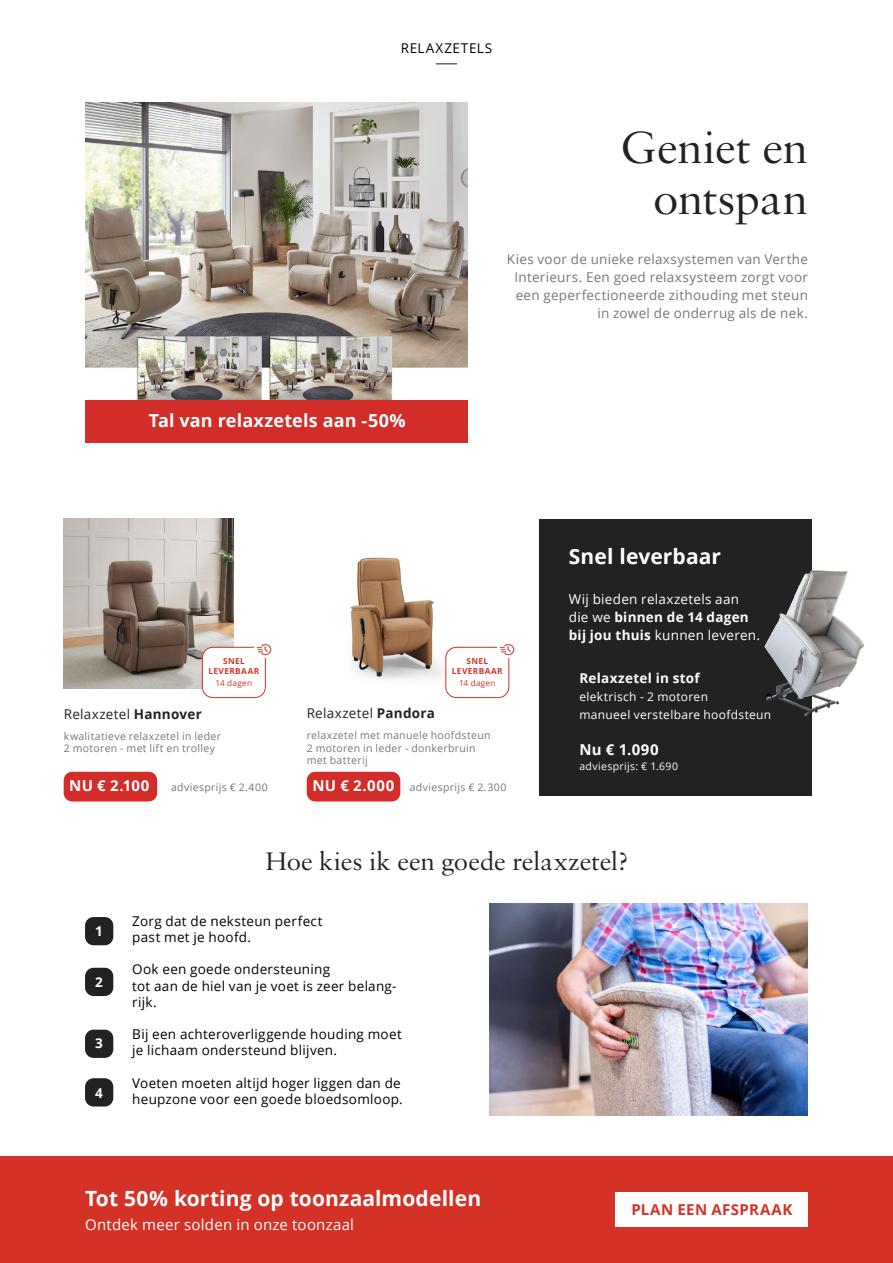
<style>
.page{position:relative;width:893px;height:1263px;background:#fff}
.page>*{position:absolute;margin:0;border:0;box-sizing:border-box;transform-origin:0 0}
.t1{font:48px/51px "Sabon MT Pro";letter-spacing:-.01em;color:#212222;text-align:right}
.t2{font:27px "Sabon MT Pro";color:#212222}
.t3{font:700 21px "Open Sans";letter-spacing:.005em;color:#fff}
.t4{font:700 18px "Open Sans";letter-spacing:.005em;color:#fff}
.t5{font:15px "Open Sans";letter-spacing:.015em;color:#fff}
.t6{font:700 15px "Open Sans";letter-spacing:.03em;color:#d43227}
.t7{font:700 15px "Open Sans";color:#fff}
.t8{font:13.5px/16.2px "Open Sans";letter-spacing:.02em;color:#000}
.t9{font:13.5px/18px "Open Sans";letter-spacing:.02em;color:#777;text-align:right}
.t10{font:13.5px/18px "Open Sans";letter-spacing:.02em;color:#fff}
.t11{font:13.5px "Open Sans";letter-spacing:.02em;color:#212222}
.t12{font:700 13.5px "Open Sans";letter-spacing:.02em;color:#fff}
.t13{font:13.5px "Open Sans";letter-spacing:.055em;color:#000}
.t14{font:12px/18px "Open Sans";letter-spacing:.025em;color:#fff}
.t15{font:10.5px/12.6px "Open Sans";letter-spacing:.03em;color:#777}
.t16{font:10.5px "Open Sans";letter-spacing:.03em;color:#fff}
.t17{font:700 8.25px/9.9px "Open Sans";letter-spacing:.045em;color:#d43227;text-align:center}
.t18{font:8.25px "Open Sans";letter-spacing:.03em;color:#d43227}
.s1{font-weight:700}
.s2{font-weight:700;font-size:15px;color:#fff}
.s3{font-weight:700;color:#fff}
</style>
<div class="page">
<img style="left:85px;top:102px;width:383px;height:298px">
<div style="left:539px;top:519px;width:272px;height:276px;background:#212222"></div>
<img style="left:350px;top:557px;width:127px;height:122px">
<img style="left:764px;top:568px;width:101px;height:150px">
<svg style="left:765px;top:693px;width:7px;height:5px"></svg>
<div style="left:85px;top:1030px;width:28px;height:28px;background:#212222;border-radius:9px"></div>
<div style="left:85px;top:1078px;width:28px;height:28px;background:#212222;border-radius:9px"></div>
<div style="left:85px;top:917px;width:28px;height:28px;background:#212222;border-radius:9px"></div>
<div style="left:85px;top:968px;width:28px;height:28px;background:#212222;border-radius:9px"></div>
<img style="left:489px;top:903px;width:319px;height:213px">
<img style="left:64px;top:519px;width:170px;height:170px">
<div style="left:202px;top:647px;width:63px;height:50px;background:#fff;border-radius:11px"></div>
<div style="left:202px;top:647px;width:64px;height:51px;border:1px solid #d43227;border-radius:11px"></div>
<div style="left:254px;top:645px;width:17px;height:13px;background:#fff"></div>
<img style="left:256px;top:644px;width:15px;height:11px">
<div style="left:0;top:1156px;width:893px;height:106px;background:#d43227"></div>
<div style="left:616px;top:1192px;width:192px;height:34px;background:#fff"></div>
<svg style="left:436px;top:63px;width:21px;height:1px"></svg>
<div style="left:307px;top:772px;width:93px;height:29px;background:#d22d29;border-radius:9px"></div>
<div style="left:64px;top:772px;width:93px;height:29px;background:#d22d29;border-radius:9px"></div>
<div style="left:85px;top:400px;width:383px;height:43px;background:#d22d29"></div>
<div style="left:446px;top:647px;width:63px;height:50px;background:#fff;border-radius:11px"></div>
<div style="left:445px;top:647px;width:64px;height:51px;border:1px solid #d43227;border-radius:11px"></div>
<div style="left:497px;top:645px;width:17px;height:13px;background:#fff"></div>
<img style="left:500px;top:644px;width:14px;height:11px">
<p class="t13" style="left:401px;top:39px;width:93px">RELAXZETELS</p>
<h1 class="t1" style="left:621px;top:121px;width:189px">Geniet en ontspan</h1>
<p class="t9" style="left:507px;top:250px;width:302px">Kies voor de unieke relaxsystemen van Verthe Interieurs. Een goed relaxsysteem zorgt voor een geperfectioneerde zithouding met steun in zowel de onderrug als de nek.</p>
<h3 class="t4" style="left:149px;top:408px;width:258px">Tal van relaxzetels aan -50%</h3>
<h3 class="t3" style="left:569px;top:542px;width:154px">Snel leverbaar</h3>
<p class="t10" style="left:569px;top:589px;width:193px">Wij bieden relaxzetels aan die we <span class="s1">binnen de 14 dagen bij jou thuis</span> kunnen leveren.</p>
<p class="t17" style="left:209px;top:656px;width:52px">SNEL<br>LEVERBAAR</p>
<p class="t18" style="left:216px;top:677px;width:38px">14 dagen</p>
<p class="t11" style="left:64px;top:704px;width:140px">Relaxzetel <span class="s1">Hannover</span></p>
<p class="t15" style="left:64px;top:729px;width:159px">kwalitatieve relaxzetel in leder<br>2 motoren - met lift en trolley</p>
<p class="t17" style="left:452px;top:656px;width:52px">SNEL<br>LEVERBAAR</p>
<p class="t18" style="left:459px;top:677px;width:38px">14 dagen</p>
<p class="t11" style="left:307px;top:704px;width:130px">Relaxzetel <span class="s1">Pandora</span></p>
<p class="t15" style="left:307px;top:729px;width:185px">relaxzetel met manuele hoofdsteun<br>2 motoren in leder - donkerbruin met batterij</p>
<p class="t15" style="left:69px;top:781px;width:200px"><span class="s2">NU € 2.100</span> <span class="s3">x</span>adviesprijs € 2.400</p>
<p class="t15" style="left:312px;top:781px;width:196px"><span class="s2">NU € 2.000</span> adviesprijs € 2.300</p>
<p class="t12" style="left:579px;top:668px;width:122px">Relaxzetel in stof</p>
<p class="t14" style="left:579px;top:687px;width:193px">elektrisch - 2 motoren<br>manueel verstelbare hoofdsteun</p>
<p class="t7" style="left:579px;top:739px;width:81px">Nu € 1.090</p>
<p class="t16" style="left:579px;top:759px;width:100px">adviesprijs: € 1.690</p>
<p class="t12" style="left:95px;top:922px;width:9px">1</p>
<p class="t12" style="left:95px;top:973px;width:9px">2</p>
<p class="t12" style="left:95px;top:1034px;width:9px">3</p>
<p class="t12" style="left:95px;top:1083px;width:9px">4</p>
<h2 class="t2" style="left:265px;top:845px;width:364px">Hoe kies ik een goede relaxzetel?</h2>
<p class="t8" style="left:132px;top:912px;width:192px">Zorg dat de neksteun perfect past met je hoofd.</p>
<p class="t8" style="left:132px;top:961px;width:266px">Ook een goede ondersteuning<br>tot aan de hiel van je voet is zeer belang&shy;rijk.</p>
<p class="t8" style="left:132px;top:1026px;width:271px">Bij een achteroverliggende houding moet je lichaam ondersteund blijven.</p>
<p class="t8" style="left:132px;top:1074px;width:272px">Voeten moeten altijd hoger liggen dan de heupzone voor een goede bloedsomloop.</p>
<h3 class="t3" style="left:85px;top:1183px;width:398px">Tot 50% korting op toonzaalmodellen</h3>
<p class="t5" style="left:85px;top:1214px;width:270px">Ontdek meer solden in onze toonzaal</p>
<h3 class="t3" style="left:85px;top:1188px;width:451px">Grote opening totaal vernieuwde toonzaal</h3>
<p class="t5" style="left:85px;top:1219px;width:215px">Profiteer nu van straffe acties</p>
<p class="t6" style="left:631px;top:1198px;width:163px">PLAN EEN AFSPRAAK</p>
</div>
